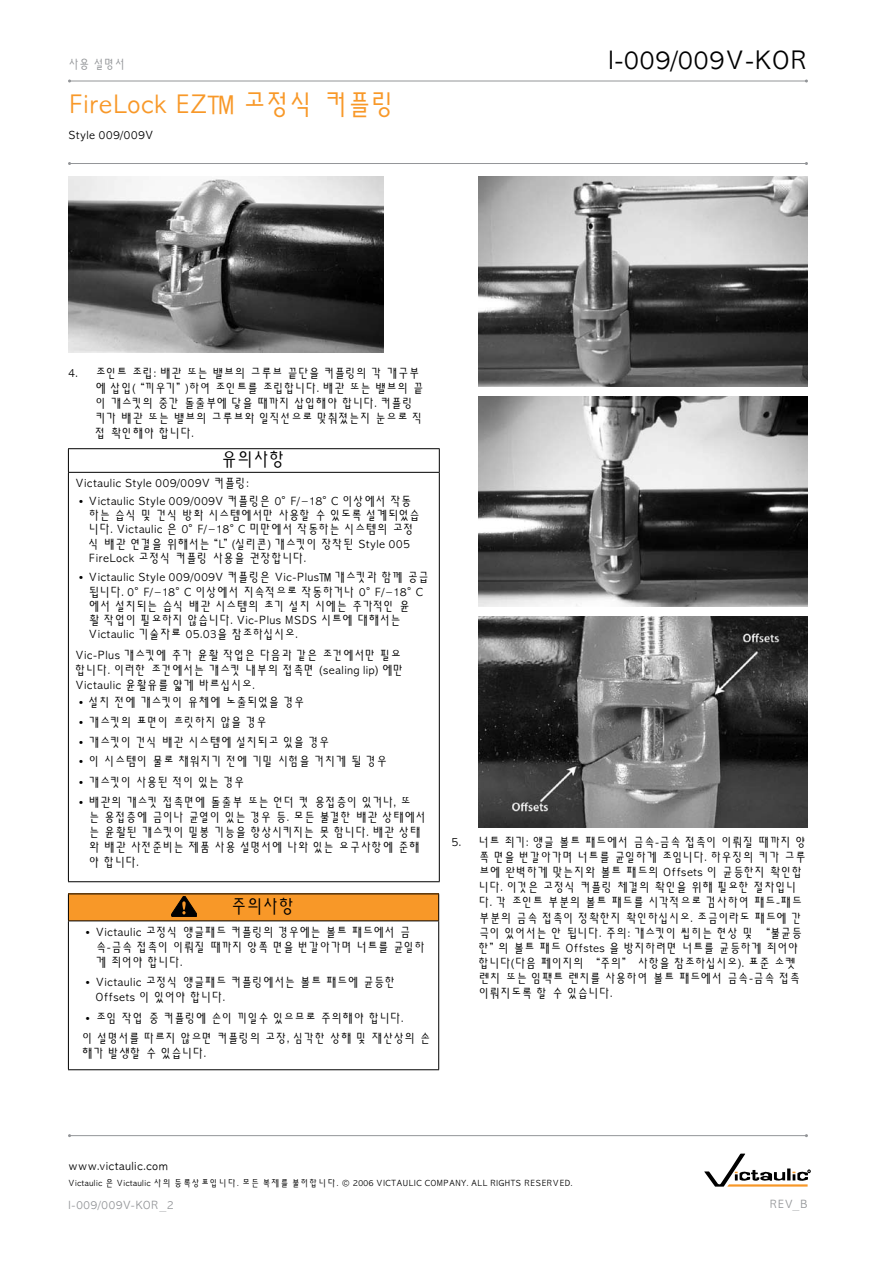
<style>
.page{position:relative;width:893px;height:1263px;background:#fff}
.page>*{position:absolute;margin:0;border:0;box-sizing:border-box;transform-origin:0 0}
.Product_Head{font:27px "Seoul";letter-spacing:-.03em;color:#f89828}
.Number_Head{font:27px "Seoul";color:#000}
.Warning{font:18px "Seoul";letter-spacing:-.095em;color:#000}
.Body_ind{font:12px/15px "Seoul";letter-spacing:-.1em;color:#000}
.Warning_Text_Bullet{font:12px/14.2px "Seoul";letter-spacing:-.075em;color:#000}
.Warning_Text_Bullet-2{font:12px/15px "Seoul";letter-spacing:-.095em;color:#000}
.Warning_Text{font:12px/15px "Seoul";letter-spacing:-.075em;color:#000}
.Warning_Text_Bullet-3{font:12px/15px "Seoul";letter-spacing:-.065em;color:#000}
.Warning_Text-2{font:12px/15px "Seoul";letter-spacing:-.12em;color:#000}
.Warning_Text-3{font:12px "Seoul";letter-spacing:.005em;color:#000}
.Warning_Text_Bullet-4{font:12px "Seoul";letter-spacing:-.12em;color:#000}
.Body{font:12px "Seoul";letter-spacing:.005em;color:#000}
.Warning_Text_Bullet-5{font:12px "Seoul";letter-spacing:-.125em;color:#000}
.Page_Number_L{font:12px "Seoul";letter-spacing:.025em;color:#939598}
.Warning_Text_Bullet-6{font:12px "Seoul";letter-spacing:-.135em;color:#000}
.Sidebar_subhead{font:12px "Seoul";letter-spacing:.025em;color:#000}
.footers{font:12px "Seoul";color:#939598}
.Page_Number_R{font:12px "Seoul";color:#939598}
.Trademark{font:9px "Seoul";color:#000}
</style>
<div class="page">
<hr style="left:70px;top:81px;width:736px;height:1px;background:#939598">
<hr style="left:68px;top:448px;width:372px;height:1px;background:#000">
<svg style="left:68px;top:449px;width:1px;height:23px"></svg>
<svg style="left:439px;top:449px;width:1px;height:23px"></svg>
<hr style="left:68px;top:472px;width:372px;height:1px;background:#000">
<hr style="left:68px;top:473px;width:1px;height:408px;background:#000">
<hr style="left:439px;top:473px;width:1px;height:408px;background:#000">
<hr style="left:68px;top:881px;width:372px;height:1px;background:#000">
<div style="left:68px;top:894px;width:371px;height:27px;background:#f89828"></div>
<hr style="left:68px;top:893px;width:371px;height:1px;background:#000">
<svg style="left:68px;top:894px;width:1px;height:26px"></svg>
<svg style="left:438px;top:894px;width:1px;height:26px"></svg>
<hr style="left:68px;top:920px;width:371px;height:1px;background:#000">
<hr style="left:68px;top:921px;width:1px;height:148px;background:#000">
<hr style="left:438px;top:921px;width:1px;height:148px;background:#000">
<hr style="left:68px;top:1069px;width:371px;height:1px;background:#000">
<img style="left:479px;top:176px;width:329px;height:211px">
<img style="left:479px;top:396px;width:329px;height:211px">
<img style="left:479px;top:616px;width:329px;height:211px">
<img style="left:68px;top:176px;width:316px;height:177px">
<svg style="left:171px;top:896px;width:26px;height:20px"></svg>
<svg style="left:704px;top:1153px;width:106px;height:33px"></svg>
<hr style="left:70px;top:1135px;width:736px;height:1px;background:#939598">
<hr style="left:70px;top:163px;width:736px;height:1px;background:#939598">
<p class="footers" style="left:68px;top:58px;width:60px">사용 설명서</p>
<p class="Number_Head" style="left:608px;top:48px;width:202px">I-009/009V-KOR</p>
<p class="Product_Head" style="left:68px;top:91px;width:332px">FireLock EZ™ 고정식 커플링</p>
<p class="Sidebar_subhead" style="left:68px;top:129px;width:87px">Style 009/009V</p>
<p class="Body_ind" style="left:95px;top:366px;width:331px;text-indent:-27px">4. 조인트 조립: 배관 또는 밸브의 그루브 끝단을 커플링의 각 개구부 에 삽입(“끼우기”)하여 조인트를 조립합니다. 배관 또는 밸브의 끝 이 개스킷의 중간 돌출부에 닿을 때까지 삽입해야 합니다. 커플링 키가 배관 또는 밸브의 그루브와 일직선으로 맞춰졌는지 눈으로 직 접 확인해야 합니다.</p>
<p class="Warning" style="left:221px;top:451px;width:68px">유의사항</p>
<p class="Warning_Text-3" style="left:75px;top:478px;width:175px">Victaulic Style 009/009V 커플링:</p>
<p class="Warning_Text_Bullet" style="left:89px;top:494px;width:334px;text-indent:-14px">•Victaulic Style 009/009V 커플링은 0°F/–18°C 이상에서 작동 하는 습식 및 건식 방화 시스템에서만 사용할 수 있도록 설계되었습 니다. Victaulic 은 0°F/–18°C 미만에서 작동하는 시스템의 고정 식 배관 연결을 위해서는“L”(실리콘) 개스킷이 장착된 Style 005<br>FireLock 고정식 커플링 사용을 권장합니다.</p>
<p class="Warning_Text_Bullet" style="left:89px;top:571px;width:343px;text-indent:-14px">•Victaulic Style 009/009V 커플링은 Vic-Plus™ 개스킷과 함께 공급 됩니다. 0°F/–18°C 이상에서 지속적으로 작동하거나 0°F/–18°C 에서 설치되는 습식 배관 시스템의 초기 설치 시에는 추가적인 윤<br>활 작업이 필요하지 않습니다. Vic-Plus MSDS 시트에 대해서는 Victaulic 기술자료 05.03을 참조하십시오.</p>
<p class="Warning_Text" style="left:75px;top:648px;width:331px">Vic-Plus 개스킷에 추가 윤활 작업은 다음과 같은 조건에서만 필요 합니다. 이러한 조건에서는 개스킷 내부의 접촉면 (sealing lip) 에만<br>Victaulic 윤활유를 얇게 바르십시오.</p>
<p class="Warning_Text_Bullet-2" style="left:75px;top:695px;width:232px">• 설치 전에 개스킷이 유체에 노출되었을 경우</p>
<p class="Warning_Text_Bullet-5" style="left:75px;top:716px;width:194px">• 개스킷의 표면이 흐릿하지 않을 경우</p>
<p class="Warning_Text_Bullet-4" style="left:75px;top:736px;width:257px">• 개스킷이 건식 배관 시스템에 설치되고 있을 경우</p>
<p class="Warning_Text_Bullet-2" style="left:75px;top:754px;width:314px">• 이 시스템이 물로 채워지기 전에 기밀 시험을 거치게 될 경우</p>
<p class="Warning_Text_Bullet-6" style="left:75px;top:776px;width:172px">• 개스킷이 사용된 적이 있는 경우</p>
<p class="Warning_Text_Bullet-2" style="left:89px;top:795px;width:340px;text-indent:-14px">• 배관의 개스킷 접촉면에 돌출부 또는 언더 컷 용접층이 있거나, 또<br>는 용접층에 금이나 균열이 있는 경우 등. 모든 불결한 배관 상태에서 는 윤활된 개스킷이 밀봉 기능을 향상시키지는 못 함니다. 배관 상태 와 배관 사전준비는 제품 사용 설명서에 나와 있는 요구사항에 준해 야 합니다.</p>
<p class="Warning" style="left:230px;top:898px;width:68px">주의사항</p>
<p class="Warning_Text_Bullet-2" style="left:95px;top:925px;width:332px;text-indent:-14px">• Victaulic 고정식 앵글패드 커플링의 경우에는 볼트 패드에서 금 속-금속 접촉이 이뤄질 때까지 양쪽 면을 번갈아가며 너트를 균일하 게 죄어야 합니다.</p>
<p class="Warning_Text_Bullet-3" style="left:95px;top:975px;width:303px;text-indent:-14px">• Victaulic 고정식 앵글패드 커플링에서는 볼트 패드에 균등한<br>Offsets 이 있어야 합니다.</p>
<p class="Warning_Text_Bullet-2" style="left:82px;top:1010px;width:324px">• 조임 작업 중 커플링에 손이 끼일수 있으므로 주의해야 합니다.</p>
<p class="Warning_Text-2" style="left:82px;top:1031px;width:351px">이 설명서를 따르지 않으면 커플링의 고장, 심각한 상해 및 재산상의 손 해가 발생할 수 있습니다.</p>
<p class="Body_ind" style="left:478px;top:835px;width:330px;text-indent:-27px">5. 너트 죄기: 앵글 볼트 패드에서 금속-금속 접촉이 이뤄질 때까지 양 쪽 면을 번갈아가며 너트를 균일하게 조임니다. 하우징의 키가 그루 브에 완벽하게 맞는지와 볼트 패드의 Offsets 이 균등한지 확인합 니다. 이것은 고정식 커플링 체결의 확인을 위해 필요한 절차입니 다. 각 조인트 부분의 볼트 패드를 시각적으로 검사하여 패드-패드 부분의 금속 접촉이 정확한지 확인하십시오. 조금이라도 패드에 간 극이 있어서는 안 됩니다. 주의: 개스킷이 씹히는 현상 및 “불균등 한”의 볼트 패드 Offstes 을 방지하려면 너트를 균등하게 죄어야 합니다(다음 페이지의 “주의” 사항을 참조하십시오). 표준 소켓 렌치 또는 임팩트 렌치를 사용하여 볼트 패드에서 금속-금속 접촉 이뤄지도록 할 수 있습니다.</p>
<p class="Body" style="left:68px;top:1160px;width:102px">www.victaulic.com</p>
<p class="Trademark" style="left:68px;top:1179px;width:506px">Victaulic 은 Victaulic 사의 등록상표입니다. 모든 복제를 불허합니다. © 2006 VICTAULIC COMPANY. ALL RIGHTS RESERVED.</p>
<p class="Page_Number_L" style="left:68px;top:1199px;width:100px">I-009/009V-KOR_</p>
<p class="Page_Number_R" style="left:770px;top:1199px;width:40px">REV_B</p>
</div>
